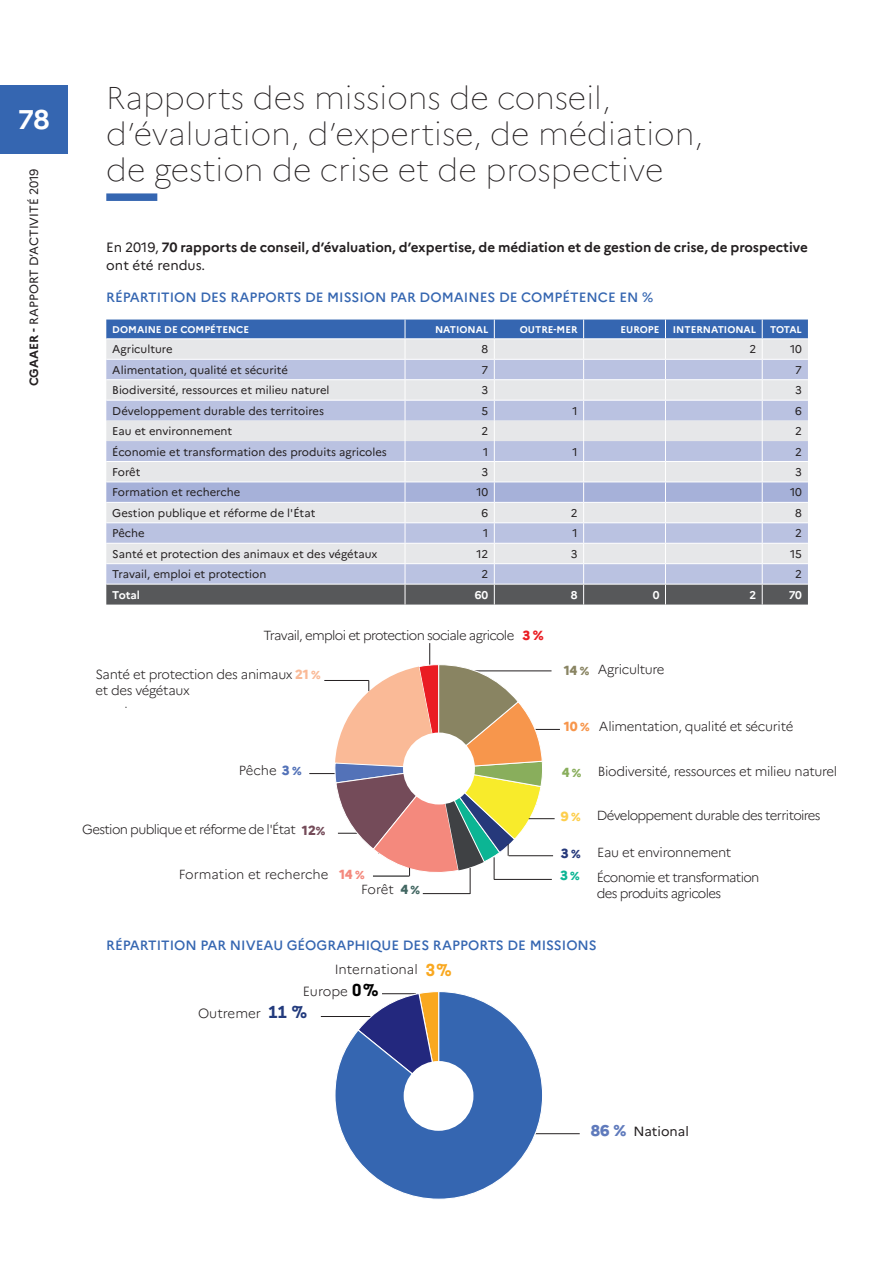
<style>
.page{position:relative;width:893px;height:1263px;background:#fff}
.page>*{position:absolute;margin:0;border:0;box-sizing:border-box;transform-origin:0 0}
.Rapport_-_Sous-titre{font:100 31.5px/36px "Marianne";color:#231f20}
.t1{font:700 27px "Marianne";color:#fff}
.t2{font:800 15.6px "Marianne";color:#5f7abc}
.t3{font:700 15.6px "Cooper Hewitt";color:#233b7d}
.t4{font:700 15.6px "Cooper Hewitt";color:#f9a820}
.Rapport_-_inter{font:500 13.5px "Marianne";color:#3566b1}
._07_TEXTE_COURANT{font:700 13.5px/18px "Marianne";color:#231f20}
.t5{font:300 13.35px "Marianne";color:#231f20}
.t6{font:13.35px "Marianne";color:#231f20}
.t7{font:300 13.2px/15.8px "Marianne";letter-spacing:-.045em;color:#231f20}
.t8{font:300 13.2px/15.8px "Marianne";letter-spacing:-.025em;color:#231f20}
.t9{font:300 13.2px "Marianne";color:#231f20}
.t10{font:800 13.2px/22.6px "Marianne";color:#26397b}
.t11{font:800 13.2px "Marianne";color:#f7964c}
.t12{font:800 13.2px "Marianne";color:#f4897d}
.t13{font:800 13.2px "Marianne";color:#fdce4c}
.t14{font:800 13.2px "Marianne";color:#426762}
.t15{font:12px "Marianne";color:#231f20}
.t16{font:11.25px "Marianne";color:#231f20}
.t17{font:700 11.25px "Marianne";letter-spacing:-.005em;color:#fff}
.t18{font:700 9.75px "Marianne";color:#fff}
.s1{font-weight:700}
.s2{font-weight:400}
.s3{font-weight:800;color:#ea1d23}
.s4{font-weight:800;color:#faba97}
.s5{font-weight:800;font-size:11.55px;color:#faba97}
.s6{font-weight:800;color:#898462}
.s7{font-weight:800;color:#5372b8}
.s8{font-weight:800;font-size:11.55px;color:#5372b8}
.s9{font-weight:800;color:#744b59}
.s10{font-weight:800;font-size:11.55px;color:#744b59}
.s11{font-size:11.55px}
.s12{font-weight:800;color:#89ae5c}
.s13{color:#0cb594}
.s14{font-size:11.55px;color:#0cb594}
.s15{font-family:"Cooper Hewitt";font-weight:700;font-size:15.6px;color:#000}
</style>
<div class="page">
<div style="left:0;top:85px;width:68px;height:68px;background:#3566b1"></div>
<div style="left:106px;top:193px;width:51px;height:8px;background:#3566b1"></div>
<hr style="left:515px;top:729px;width:45px;height:1px;background:#231f20">
<hr style="left:324px;top:680px;width:45px;height:1px;background:#231f20">
<hr style="left:309px;top:773px;width:42px;height:1px;background:#231f20">
<svg style="left:334px;top:643px;width:221px;height:251px"></svg>
<svg style="left:106px;top:320px;width:702px;height:285px;background:#bec5d8"></svg>
<hr style="left:480px;top:1133px;width:100px;height:1px;background:#231f20">
<hr style="left:321px;top:1016px;width:60px;height:1px;background:#231f20">
<svg style="left:335px;top:991px;width:209px;height:209px"></svg>
<div style="left:404px;top:1061px;width:69px;height:70px;background:#fff;border-radius:50%"></div>
<h2 class="t1" style="left:18px;top:103px;width:34px">78</h2>
<p class="t15" style="left:26px;top:386px;width:220px;rotate:-90deg"><span class="s1">CGAAER -</span> RAPPORT D’ACTIVITÉ 2019</p>
<p class="Rapport_-_Sous-titre" style="left:106px;top:79px;width:598px">Rapports des missions de conseil, d’évaluation, d’expertise, de médiation, de gestion de crise et de prospective</p>
<p class="_07_TEXTE_COURANT" style="left:106px;top:238px;width:703px"><span class="s2">En 2019,</span> 70 rapports de conseil, d’évaluation, d’expertise, de médiation et de gestion de crise, de prospective <span class="s2">ont été rendus.</span></p>
<p class="Rapport_-_inter" style="left:106px;top:288px;width:548px">RÉPARTITION DES RAPPORTS DE MISSION PAR DOMAINES DE COMPÉTENCE EN %</p>
<p class="t18" style="left:112px;top:323px;width:138px">DOMAINE DE COMPÉTENCE</p>
<p class="t18" style="left:435px;top:323px;width:55px">NATIONAL</p>
<p class="t18" style="left:520px;top:323px;width:59px">OUTRE-MER</p>
<p class="t18" style="left:620px;top:323px;width:41px">EUROPE</p>
<p class="t18" style="left:673px;top:323px;width:85px">INTERNATIONAL</p>
<p class="t18" style="left:770px;top:323px;width:33px">TOTAL</p>
<p class="t16" style="left:112px;top:342px;width:62px">Agriculture</p>
<p class="t16" style="left:482px;top:342px;width:8px">8</p>
<p class="t16" style="left:749px;top:342px;width:8px">2</p>
<p class="t16" style="left:790px;top:342px;width:13px">10</p>
<p class="t16" style="left:112px;top:363px;width:177px">Alimentation, qualité et sécurité</p>
<p class="t16" style="left:482px;top:363px;width:8px">7</p>
<p class="t16" style="left:795px;top:363px;width:8px">7</p>
<p class="t16" style="left:112px;top:383px;width:219px">Biodiversité, ressources et milieu naturel</p>
<p class="t16" style="left:482px;top:383px;width:8px">3</p>
<p class="t16" style="left:795px;top:383px;width:8px">3</p>
<p class="t16" style="left:112px;top:404px;width:213px">Développement durable des territoires</p>
<p class="t16" style="left:482px;top:404px;width:8px">5</p>
<p class="t16" style="left:572px;top:404px;width:7px">1</p>
<p class="t16" style="left:795px;top:404px;width:8px">6</p>
<p class="t16" style="left:112px;top:424px;width:122px">Eau et environnement</p>
<p class="t16" style="left:482px;top:424px;width:8px">2</p>
<p class="t16" style="left:795px;top:424px;width:8px">2</p>
<p class="t16" style="left:112px;top:445px;width:276px">Économie et transformation des produits agricoles</p>
<p class="t16" style="left:483px;top:445px;width:7px">1</p>
<p class="t16" style="left:572px;top:445px;width:7px">1</p>
<p class="t16" style="left:795px;top:445px;width:8px">2</p>
<p class="t16" style="left:112px;top:465px;width:30px">Forêt</p>
<p class="t16" style="left:482px;top:465px;width:8px">3</p>
<p class="t16" style="left:795px;top:465px;width:8px">3</p>
<p class="t16" style="left:112px;top:485px;width:130px">Formation et recherche</p>
<p class="t16" style="left:476px;top:485px;width:13px">10</p>
<p class="t16" style="left:790px;top:485px;width:13px">10</p>
<p class="t16" style="left:112px;top:506px;width:205px">Gestion publique et réforme de l'État</p>
<p class="t16" style="left:482px;top:506px;width:8px">6</p>
<p class="t16" style="left:571px;top:506px;width:8px">2</p>
<p class="t16" style="left:795px;top:506px;width:8px">8</p>
<p class="t16" style="left:112px;top:526px;width:34px">Pêche</p>
<p class="t16" style="left:483px;top:526px;width:7px">1</p>
<p class="t16" style="left:572px;top:526px;width:7px">1</p>
<p class="t16" style="left:795px;top:526px;width:8px">2</p>
<p class="t16" style="left:112px;top:547px;width:267px">Santé et protection des animaux et des végétaux</p>
<p class="t16" style="left:476px;top:547px;width:13px">12</p>
<p class="t16" style="left:571px;top:547px;width:8px">3</p>
<p class="t16" style="left:790px;top:547px;width:13px">15</p>
<p class="t16" style="left:112px;top:567px;width:156px">Travail, emploi et protection</p>
<p class="t16" style="left:482px;top:567px;width:8px">2</p>
<p class="t16" style="left:795px;top:567px;width:8px">2</p>
<p class="t17" style="left:112px;top:588px;width:29px">Total</p>
<p class="t17" style="left:475px;top:588px;width:15px">60</p>
<p class="t17" style="left:571px;top:588px;width:8px">8</p>
<p class="t17" style="left:653px;top:588px;width:8px">0</p>
<p class="t17" style="left:749px;top:588px;width:8px">2</p>
<p class="t17" style="left:789px;top:588px;width:15px">70</p>
<p class="t7" style="left:263px;top:627px;width:282px">Travail, emploi et protection sociale agricole <span class="s3">3 %</span></p>
<p class="t8" style="left:95px;top:667px;width:227px">Santé et protection des animaux <span class="s4">21</span> <span class="s5">% </span>et des végétaux</p>
<p class="t8" style="left:564px;top:661px;width:102px"><span class="s6">14</span> <sub>%</sub> Agriculture</p>
<p class="t7" style="left:239px;top:763px;width:64px">Pêche <span class="s7">3</span> <span class="s8">%</span></p>
<p class="t7" style="left:82px;top:822px;width:245px">Gestion publique et réforme de l'État <span class="s9">12</span><span class="s10">%</span></p>
<p class="t9" style="left:179px;top:867px;width:151px">Formation et recherche</p>
<p class="t12" style="left:339px;top:866px;width:27px">14<span class="s11">%</span></p>
<p class="t7" style="left:361px;top:881px;width:34px">Forêt</p>
<p class="t14" style="left:400px;top:881px;width:21px">4 <span class="s11">%</span></p>
<p class="t11" style="left:564px;top:718px;width:27px">10 <span class="s11">%</span></p>
<p class="t8" style="left:599px;top:719px;width:196px">Alimentation, qualité et sécurité</p>
<p class="t8" style="left:562px;top:763px;width:277px"><span class="s12">4</span> <sub>%</sub> Biodiversité, ressources et milieu naturel</p>
<p class="t13" style="left:561px;top:808px;width:21px">9 <span class="s11">%</span></p>
<p class="t10" style="left:560px;top:842px;width:22px">3 <span class="s11">%<br></span><span class="s13">3</span> <span class="s14">%</span></p>
<p class="t7" style="left:597px;top:808px;width:225px">Développement durable des territoires</p>
<p class="t8" style="left:597px;top:844px;width:136px">Eau et environnement</p>
<p class="t7" style="left:597px;top:870px;width:164px">Économie et transformation des produits agricoles</p>
<p class="Rapport_-_inter" style="left:106px;top:936px;width:492px">RÉPARTITION PAR NIVEAU GÉOGRAPHIQUE DES RAPPORTS DE MISSIONS</p>
<p class="t5" style="left:198px;top:1005px;width:65px">Outremer</p>
<p class="t5" style="left:335px;top:961px;width:85px">International</p>
<p class="t5" style="left:303px;top:983px;width:77px">Europe <span class="s15">0 %</span></p>
<p class="t3" style="left:268px;top:1003px;width:40px">11 %</p>
<p class="t4" style="left:426px;top:961px;width:27px">3 %</p>
<p class="t2" style="left:591px;top:1121px;width:37px">86 %</p>
<p class="t6" style="left:633px;top:1123px;width:57px">National</p>
</div>
